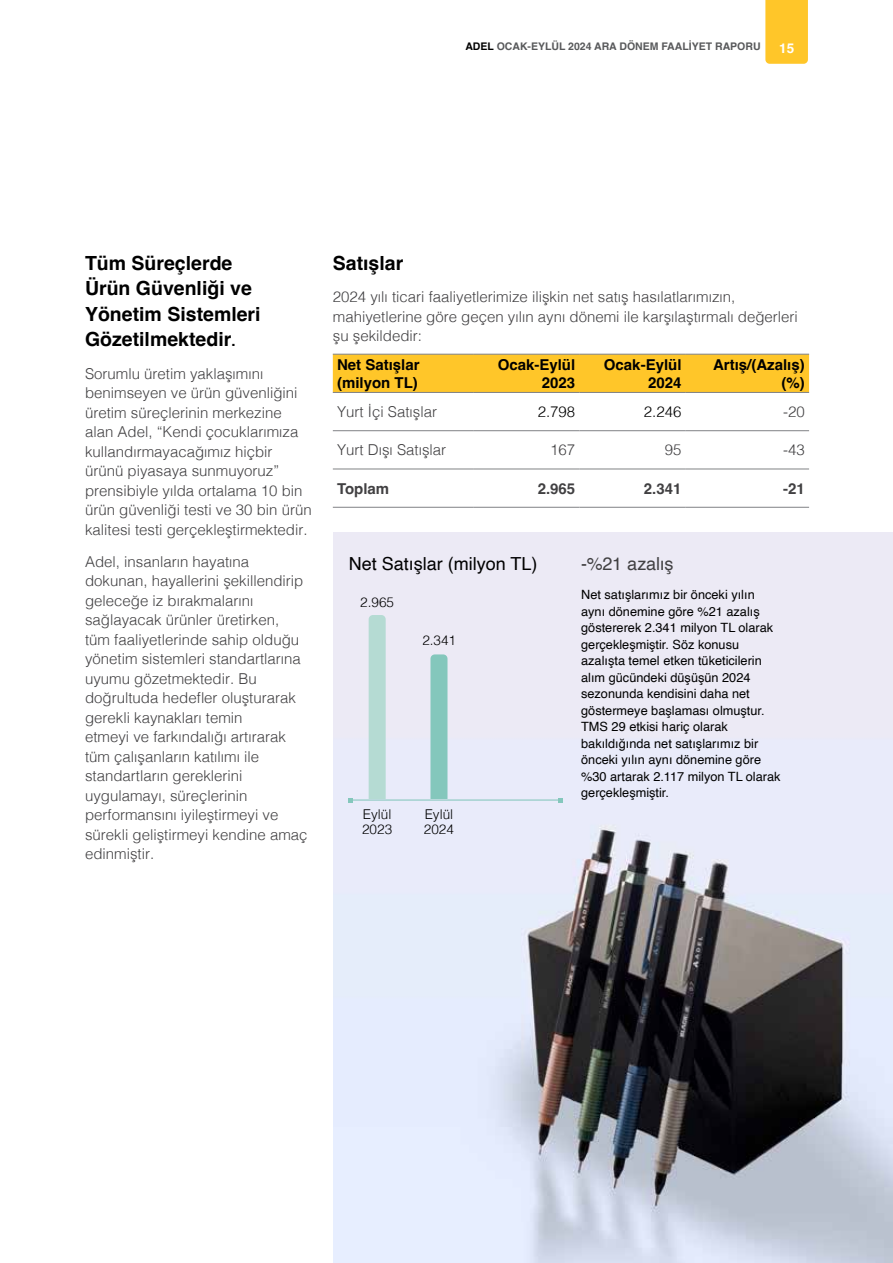
<style>
.page{position:relative;width:893px;height:1263px;background:#fff}
.page>*{position:absolute;margin:0;border:0;box-sizing:border-box;transform-origin:0 0}
.t1{font:700 19.5px/25.5px "Helvetica";color:#000}
.t2{font:18px "Helvetica";color:#000}
.t3{font:18px "Helvetica";letter-spacing:-.01em;color:#414042}
.t4{font:300 15px/19.5px "Helvetica";color:#414042}
.t5{font:700 15px/17.2px "Helvetica";color:#000;text-align:right}
.t6{font:700 15px "Helvetica";color:#414042}
.t7{font:300 15px "Helvetica";color:#000}
.t8{font:300 13.5px/15px "Helvetica";color:#000}
.t9{font:700 13.5px "Helvetica";color:#fff}
.t10{font:12.75px/16.5px "Helvetica";color:#000}
.t11{font:700 10.5px "Helvetica";color:#58595b}
.s1{color:#000}
.s2{font-size:15px}
</style>
<div class="page">
<img style="left:333px;top:533px;width:560px;height:730px">
<div style="left:333px;top:355px;width:476px;height:37px;background:#ffc629"></div>
<hr style="left:333px;top:354px;width:140px;height:1px;background:#808285">
<hr style="left:473px;top:354px;width:106px;height:1px;background:#808285">
<hr style="left:579px;top:354px;width:107px;height:1px;background:#808285">
<hr style="left:686px;top:354px;width:123px;height:1px;background:#808285">
<hr style="left:333px;top:392px;width:140px;height:1px;background:#808285">
<hr style="left:473px;top:392px;width:106px;height:1px;background:#808285">
<hr style="left:579px;top:392px;width:107px;height:1px;background:#808285">
<hr style="left:686px;top:392px;width:123px;height:1px;background:#808285">
<hr style="left:333px;top:430px;width:140px;height:1px;background:#808285">
<hr style="left:473px;top:430px;width:106px;height:1px;background:#808285">
<hr style="left:579px;top:430px;width:107px;height:1px;background:#808285">
<hr style="left:686px;top:430px;width:123px;height:1px;background:#808285">
<hr style="left:333px;top:469px;width:140px;height:1px;background:#808285">
<hr style="left:473px;top:469px;width:106px;height:1px;background:#808285">
<hr style="left:579px;top:469px;width:107px;height:1px;background:#808285">
<hr style="left:686px;top:469px;width:123px;height:1px;background:#808285">
<hr style="left:333px;top:507px;width:140px;height:1px;background:#808285">
<hr style="left:473px;top:507px;width:106px;height:1px;background:#808285">
<hr style="left:579px;top:507px;width:107px;height:1px;background:#808285">
<hr style="left:686px;top:507px;width:123px;height:1px;background:#808285">
<hr style="left:351px;top:799px;width:209px;height:1px;background:#84c7bc">
<svg style="left:349px;top:798px;width:4px;height:4px"></svg>
<svg style="left:558px;top:798px;width:4px;height:4px"></svg>
<div style="left:430px;top:654px;width:17px;height:145px;background:#84c7bc"></div>
<div style="left:369px;top:615px;width:17px;height:184px;background:#b5dbd3"></div>
<div style="left:765px;top:0;width:43px;height:64px;background:#ffc629"></div>
<p class="t11" style="left:465px;top:40px;width:297px"><span class="s1">ADEL</span> OCAK-EYLÜL 2024 ARA DÖNEM FAALİYET RAPORU</p>
<p class="t9" style="left:779px;top:40px;width:17px">15</p>
<h1 class="t1" style="left:85px;top:252px;width:177px">Tüm Süreçlerde<br>Ürün Güvenliği ve<br>Yönetim Sistemleri<br>Gözetilmektedir<span class="s2">.</span></h1>
<p class="t4" style="left:85px;top:362px;width:228px">Sorumlu üretim yaklaşımını benimseyen ve ürün güvenliğini üretim süreçlerinin merkezine alan Adel, “Kendi çocuklarımıza kullandırmayacağımız hiçbir ürünü piyasaya sunmuyoruz” prensibiyle yılda ortalama 10 bin ürün güvenliği testi ve 30 bin ürün kalitesi testi gerçekleştirmektedir.</p>
<p class="t4" style="left:85px;top:551px;width:224px">Adel, insanların hayatına dokunan, hayallerini şekillendirip geleceğe iz bırakmalarını sağlayacak ürünler üretirken, tüm faaliyetlerinde sahip olduğu yönetim sistemleri standartlarına uyumu gözetmektedir. Bu doğrultuda hedefler oluşturarak gerekli kaynakları temin<br>etmeyi ve farkındalığı artırarak tüm çalışanların katılımı ile standartların gereklerini uygulamayı, süreçlerinin performansını iyileştirmeyi ve sürekli geliştirmeyi kendine amaç edinmiştir.</p>
<h1 class="t1" style="left:333px;top:252px;width:72px">Satışlar</h1>
<p class="t4" style="left:333px;top:286px;width:467px">2024 yılı ticari faaliyetlerimize ilişkin net satış hasılatlarımızın, mahiyetlerine göre geçen yılın aynı dönemi ile karşılaştırmalı değerleri şu şekildedir:</p>
<p class="t5" style="left:337px;top:358px;width:84px;text-align:left">Net Satışlar (milyon TL)</p>
<p class="t5" style="left:498px;top:358px;width:79px">Ocak-Eylül<br>2023</p>
<p class="t5" style="left:604px;top:358px;width:79px">Ocak-Eylül<br>2024</p>
<p class="t5" style="left:713px;top:358px;width:93px">Artış/(Azalış) (%)</p>
<p class="t4" style="left:337px;top:401px;width:102px">Yurt İçi Satışlar</p>
<p class="t7" style="left:538px;top:399px;width:39px">2.798</p>
<p class="t7" style="left:644px;top:399px;width:39px">2.246</p>
<p class="t4" style="left:783px;top:401px;width:23px">-20</p>
<p class="t4" style="left:337px;top:439px;width:111px">Yurt Dışı Satışlar</p>
<p class="t4" style="left:550px;top:439px;width:27px">167</p>
<p class="t4" style="left:665px;top:439px;width:18px">95</p>
<p class="t4" style="left:783px;top:439px;width:23px">-43</p>
<p class="t6" style="left:337px;top:479px;width:54px">Toplam</p>
<p class="t6" style="left:538px;top:479px;width:39px">2.965</p>
<p class="t6" style="left:644px;top:479px;width:39px">2.341</p>
<p class="t6" style="left:783px;top:479px;width:23px">-21</p>
<p class="t2" style="left:349px;top:550px;width:190px">Net Satışlar (milyon TL)</p>
<p class="t8" style="left:360px;top:594px;width:35px">2.965</p>
<p class="t8" style="left:422px;top:632px;width:35px">2.341</p>
<p class="t8" style="left:362px;top:806px;width:32px">Eylül<br>2023</p>
<p class="t8" style="left:424px;top:806px;width:32px">Eylül<br>2024</p>
<p class="t3" style="left:581px;top:550px;width:94px">-%21 azalış</p>
<p class="t10" style="left:581px;top:587px;width:201px">Net satışlarımız bir önceki yılın aynı dönemine göre %21 azalış göstererek 2.341 milyon TL olarak gerçekleşmiştir. Söz konusu azalışta temel etken tüketicilerin alım gücündeki düşüşün 2024 sezonunda kendisini daha net göstermeye başlaması olmuştur.<br>TMS 29 etkisi hariç olarak bakıldığında net satışlarımız bir önceki yılın aynı dönemine göre %30 artarak 2.117 milyon TL olarak gerçekleşmiştir.</p>
</div>
